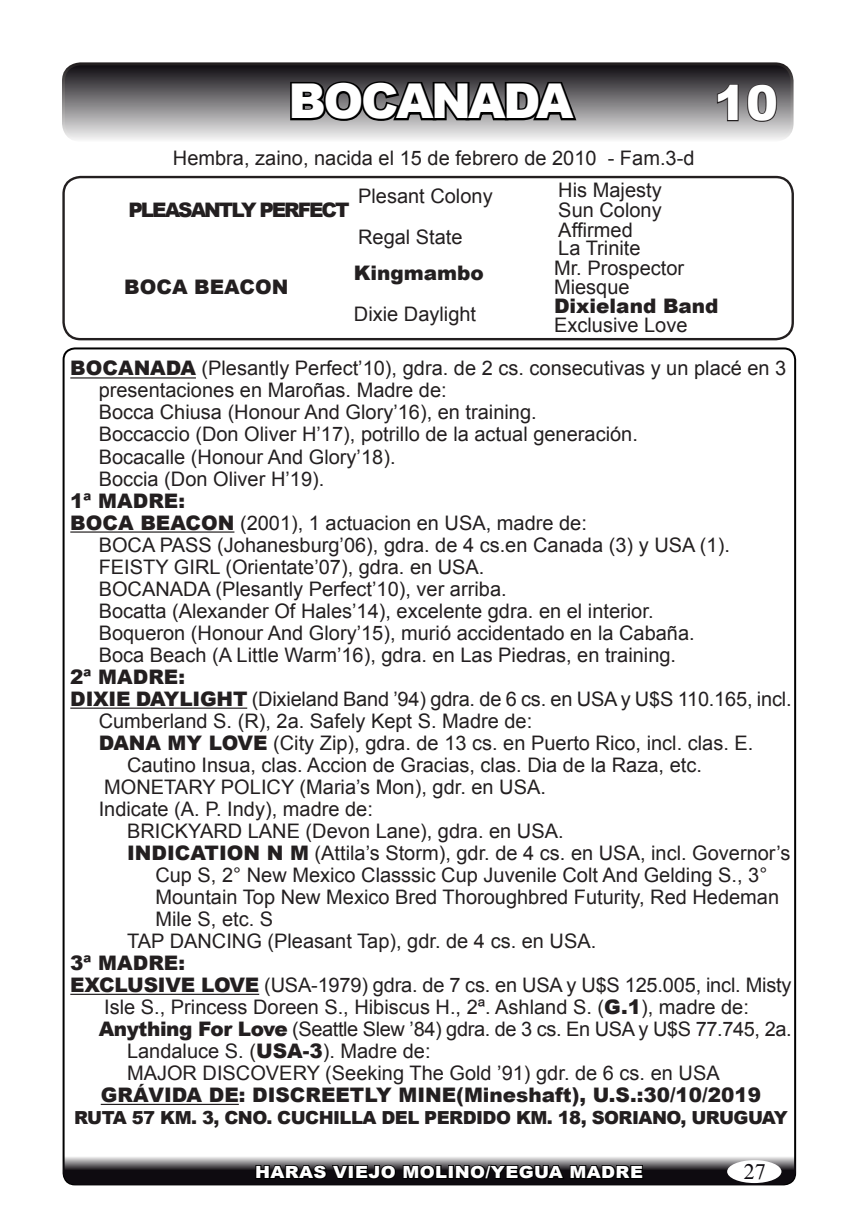
<style>
.page{position:relative;width:862px;height:1231px;background:#fff}
.page>*{position:absolute;margin:0;border:0;box-sizing:border-box;transform-origin:0 0}
.t1{font:900 48px "Arial";letter-spacing:-.05em;color:#fff}
.t2{font:22px "Times New Roman";color:#0e0b10}
.t3{font:20px/22px "Arial";color:#231f20}
.t4{font:900 20px "Arial";color:#231f20}
.t5{font:20px "Arial";letter-spacing:-.02em;color:#231f20}
.t6{font:900 20px "Arial";letter-spacing:-.1em;color:#231f20}
.t7{font:900 18px "Arial";letter-spacing:-.03em;color:#231f20}
.t8{font:900 16.8px "Arial";letter-spacing:.02em;color:#fff;scale:1.08 1}
.s1{font-weight:900}
</style>
<div class="page">
<svg style="left:391px;top:1149px;width:74px;height:39px"></svg>
<div style="left:64px;top:348px;width:731px;height:836px;background:#fff;border-radius:11px"></div>
<div style="left:62px;top:176px;width:732px;height:164px;border:2px solid #231f20;border-radius:17px"></div>
<div style="left:63px;top:64px;width:729px;height:76px;background:linear-gradient(to bottom,#0c090e,#efefef);border-radius:17px"></div>
<div style="left:62px;top:62px;width:731px;height:80px;border:3px solid #231f20;border-radius:17px"></div>
<svg style="left:63px;top:1155px;width:733px;height:29px;background:#49464a"></svg>
<svg style="left:777px;top:1155px;width:19px;height:15px"></svg>
<svg style="left:63px;top:1155px;width:19px;height:15px"></svg>
<div style="left:727px;top:1159px;width:54px;height:23px;background:#fff;border-radius:50%"></div>
<svg style="left:288px;top:79px;width:291px;height:45px;background:#494849"></svg>
<hr style="left:70px;top:377px;width:126px;height:1px;background:#231f20">
<hr style="left:70px;top:531px;width:164px;height:1px;background:#231f20">
<hr style="left:70px;top:707px;width:177px;height:1px;background:#231f20">
<hr style="left:70px;top:993px;width:189px;height:1px;background:#231f20">
<hr style="left:101px;top:1103px;width:138px;height:1px;background:#231f20">
<svg style="left:716px;top:83px;width:23px;height:39px"></svg>
<svg style="left:746px;top:83px;width:32px;height:40px"></svg>
<svg style="left:254px;top:1155px;width:390px;height:25px;background:#535253"></svg>
<h1 class="t1" style="left:289px;top:66px;width:286px">BOCANADA</h1>
<p class="t3" style="left:173px;top:147px;width:523px">Hembra, zaino, nacida el 15 de febrero de 2010 - Fam.3-d</p>
<p class="t6" style="left:128px;top:195px;width:223px">PLEASANTLY PERFECT</p>
<p class="t3" style="left:358px;top:185px;width:136px">Plesant Colony</p>
<p class="t3" style="left:358px;top:227px;width:106px">Regal State</p>
<p class="t3" style="left:558px;top:180px;width:105px">His Majesty</p>
<p class="t3" style="left:558px;top:199px;width:105px">Sun Colony</p>
<p class="t3" style="left:558px;top:219px;width:76px">Affirmed</p>
<p class="t3" style="left:558px;top:237px;width:84px">La Trinite</p>
<h1 class="t1" style="left:714px;top:68px;width:66px">10</h1>
<p class="t4" style="left:124px;top:272px;width:166px">BOCA BEACON</p>
<p class="t4" style="left:354px;top:258px;width:132px">Kingmambo</p>
<p class="t3" style="left:354px;top:303px;width:124px">Dixie Daylight</p>
<p class="t3" style="left:554px;top:257px;width:132px">Mr. Prospector</p>
<p class="t3" style="left:554px;top:276px;width:77px">Miesque</p>
<p class="t4" style="left:554px;top:291px;width:166px">Dixieland Band</p>
<p class="t3" style="left:554px;top:314px;width:135px">Exclusive Love</p>
<p class="t3" style="left:99px;top:357px;width:689px;text-indent:-28px"><span class="s1">BOCANADA</span> (Plesantly Perfect’10), gdra. de 2 cs. consecutivas y un placé en 3 presentaciones en Maroñas. Madre de:<br>Bocca Chiusa (Honour And Glory’16), en training.<br>Boccaccio (Don Oliver H’17), potrillo de la actual generación.<br>Bocacalle (Honour And Glory’18).<br>Boccia (Don Oliver H’19).</p>
<p class="t4" style="left:70px;top:486px;width:116px">1ª MADRE:</p>
<p class="t3" style="left:70px;top:511px;width:518px"><span class="s1">BOCA BEACON</span> (2001), 1 actuacion en USA, madre de:</p>
<p class="t3" style="left:99px;top:533px;width:633px">BOCA PASS (Johanesburg’06), gdra. de 4 cs.en Canada (3) y USA (1).</p>
<p class="t3" style="left:99px;top:555px;width:387px">FEISTY GIRL (Orientate’07), gdra. en USA.</p>
<p class="t3" style="left:99px;top:577px;width:409px">BOCANADA (Plesantly Perfect’10), ver arriba.</p>
<p class="t3" style="left:99px;top:599px;width:556px">Bocatta (Alexander Of Hales’14), excelente gdra. en el interior.</p>
<p class="t3" style="left:99px;top:621px;width:597px">Boqueron (Honour And Glory’15), murió accidentado en la Cabaña.</p>
<p class="t3" style="left:99px;top:643px;width:579px">Boca Beach (A Little Warm’16), gdra. en Las Piedras, en training.</p>
<p class="t4" style="left:70px;top:662px;width:116px">2ª MADRE:</p>
<p class="t3" style="left:70px;top:687px;width:723px"><span class="s1">DIXIE DAYLIGHT</span> (Dixieland Band ’94) gdra. de 6 cs. en USA y U$S 110.165, incl.</p>
<p class="t3" style="left:99px;top:709px;width:435px">Cumberland S. (R), 2a. Safely Kept S. Madre de:</p>
<p class="t3" style="left:99px;top:731px;width:656px"><span class="s1">DANA MY LOVE</span> (City Zip), gdra. de 13 cs. en Puerto Rico, incl. clas. E.</p>
<p class="t3" style="left:127px;top:753px;width:576px">Cautino Insua, clas. Accion de Gracias, clas. Dia de la Raza, etc.</p>
<p class="t3" style="left:104px;top:775px;width:443px">MONETARY POLICY (Maria’s Mon), gdr. en USA.</p>
<p class="t3" style="left:99px;top:797px;width:276px">Indicate (A. P. Indy), madre de:</p>
<p class="t3" style="left:127px;top:819px;width:438px">BRICKYARD LANE (Devon Lane), gdra. en USA.</p>
<p class="t3" style="left:127px;top:841px;width:665px"><span class="s1">INDICATION N M</span> (Attila’s Storm), gdr. de 4 cs. en USA, incl. Governor’s</p>
<p class="t3" style="left:155px;top:863px;width:613px">Cup S, 2° New Mexico Classsic Cup Juvenile Colt And Gelding S., 3°</p>
<p class="t3" style="left:155px;top:885px;width:625px">Mountain Top New Mexico Bred Thoroughbred Futurity, Red Hedeman</p>
<p class="t3" style="left:155px;top:907px;width:119px">Mile S, etc. S</p>
<p class="t3" style="left:127px;top:929px;width:471px">TAP DANCING (Pleasant Tap), gdr. de 4 cs. en USA.</p>
<p class="t4" style="left:70px;top:948px;width:116px">3ª MADRE:</p>
<p class="t3" style="left:70px;top:973px;width:722px"><span class="s1">EXCLUSIVE LOVE</span> (USA-1979) gdra. de 7 cs. en USA y U$S 125.005, incl. Misty</p>
<p class="t3" style="left:104px;top:995px;width:646px">Isle S., Princess Doreen S., Hibiscus H., 2ª. Ashland S. (<span class="s1">G.1</span>), madre de:</p>
<p class="t5" style="left:99px;top:1015px;width:694px"><span class="s1">Anything For Love</span> (Seattle Slew ’84) gdra. de 3 cs. En USA y U$S 77.745, 2a.</p>
<p class="t3" style="left:127px;top:1039px;width:305px">Landaluce S. (<span class="s1">USA-3</span>). Madre de:</p>
<p class="t3" style="left:127px;top:1061px;width:594px">MAJOR DISCOVERY (Seeking The Gold ’91) gdr. de 6 cs. en USA</p>
<p class="t4" style="left:101px;top:1080px;width:662px">GRÁVIDA DE: DISCREETLY MINE(Mineshaft), U.S.:30/10/2019</p>
<p class="t7" style="left:74px;top:1104px;width:715px">RUTA 57 KM. 3, CNO. CUCHILLA DEL PERDIDO KM. 18, SORIANO, URUGUAY</p>
<p class="t8" style="left:255px;top:1159px;width:361px">HARAS VIEJO MOLINO/YEGUA MADRE</p>
<p class="t2" style="left:744px;top:1156px;width:23px">27</p>
</div>
